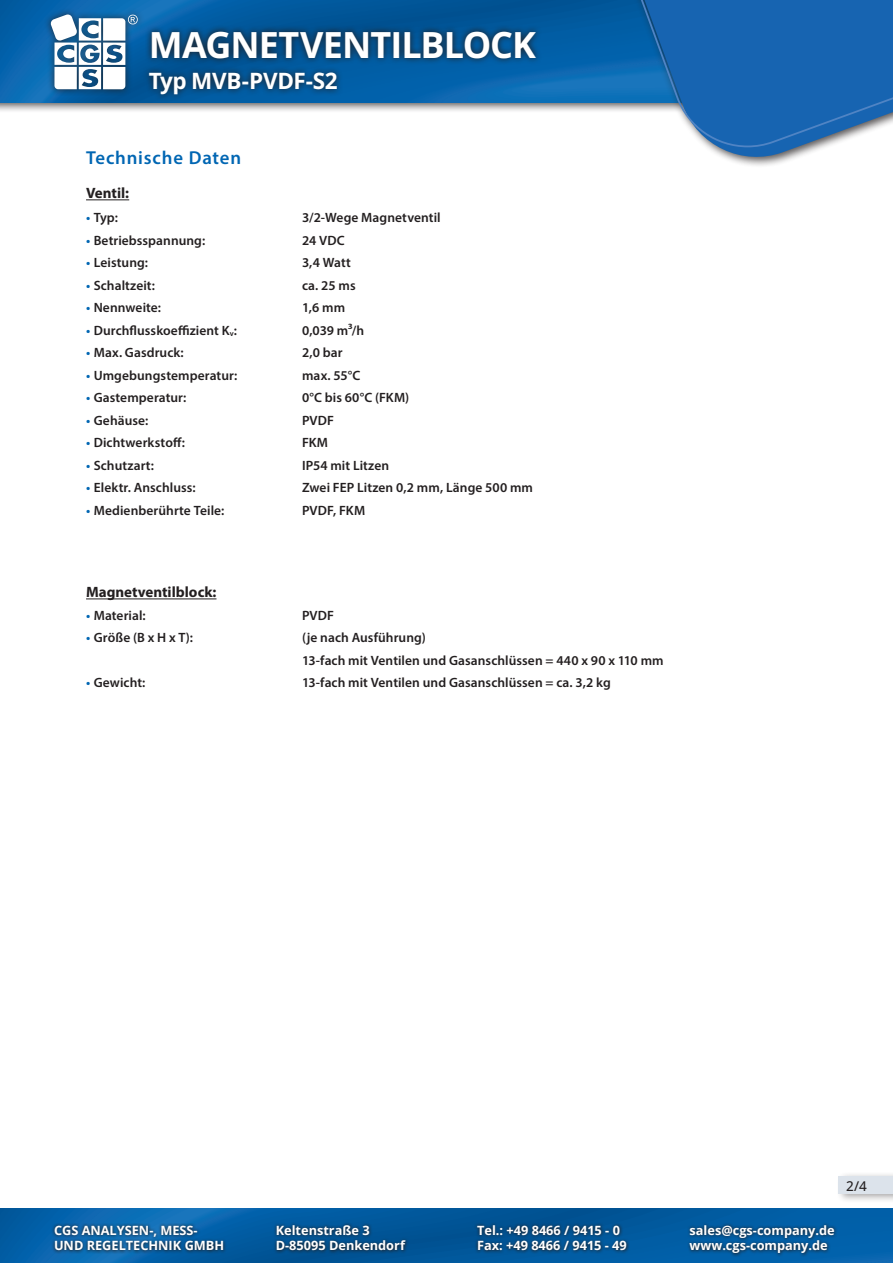
<style>
.page{position:relative;width:893px;height:1263px;background:#fff}
.page>*{position:absolute;margin:0;border:0;box-sizing:border-box;transform-origin:0 0}
.t1{font:700 36px "Open Sans";letter-spacing:-.025em;color:#fff}
.t2{font:700 22.5px "Open Sans";letter-spacing:-.015em;color:#fff}
.t3{font:600 18.75px "Myriad Pro";letter-spacing:.04em;color:#0166b3}
.t4{font:700 15px "Myriad Pro";color:#231f20}
.t5{font:600 13.5px/22.5px "Myriad Pro";letter-spacing:.005em;color:#231f20}
.t6{font:500 13.5px "Open Sans";color:#231f20}
.t7{font:700 12.75px/15px "Open Sans";color:#fff}
.s1{color:#0166b3}
</style>
<div class="page">
<img style="left:0;top:1209px;width:893px;height:54px">
<div style="left:0;top:0;width:893px;height:113px;background:#231f20;opacity:.75"></div>
<img style="left:0;top:0;width:592px;height:102px">
<div style="left:592px;top:0;width:301px;height:168px;background:#231f20;opacity:.75"></div>
<svg style="left:598px;top:147px;width:295px;height:16px"></svg>
<svg style="left:595px;top:0;width:298px;height:147px;background:#3277b8"></svg>
<div style="left:44px;top:8px;width:100px;height:88px;background:#231f20;opacity:.75"></div>
<svg style="left:50px;top:14px;width:88px;height:75px"></svg>
<svg style="left:474px;top:1222px;width:156px;height:31px;background:#08487b"></svg>
<svg style="left:686px;top:1222px;width:151px;height:35px;background:#085088"></svg>
<svg style="left:51px;top:1223px;width:176px;height:30px;background:#115489"></svg>
<svg style="left:273px;top:1222px;width:136px;height:31px;background:#08477a"></svg>
<svg style="left:142px;top:24px;width:400px;height:78px;background:#084f87"></svg>
<div style="left:836px;top:1171px;width:57px;height:32px;background:#231f20;opacity:.39"></div>
<div style="left:839px;top:1176px;width:54px;height:18px;background:#dce3eb"></div>
<hr style="left:86px;top:199px;width:43px;height:1px;background:#231f20">
<hr style="left:86px;top:598px;width:130px;height:1px;background:#231f20">
<h1 class="t1" style="left:149px;top:20px;width:389px">MAGNETVENTILBLOCK</h1>
<h2 class="t2" style="left:149px;top:66px;width:190px">Typ MVB-PVDF-S2</h2>
<h3 class="t3" style="left:86px;top:145px;width:157px">Technische Daten</h3>
<p class="t4" style="left:86px;top:184px;width:45px">Ventil:</p>
<p class="t5" style="left:86px;top:206px;width:33px"><span class="s1">•</span> Typ:</p>
<p class="t5" style="left:302px;top:206px;width:140px">3/2-Wege Magnetventil</p>
<p class="t5" style="left:86px;top:229px;width:121px"><span class="s1">•</span> Betriebsspannung:</p>
<p class="t5" style="left:302px;top:229px;width:44px">24 VDC</p>
<p class="t5" style="left:86px;top:251px;width:64px"><span class="s1">•</span> Leistung:</p>
<p class="t5" style="left:302px;top:251px;width:50px">3,4 Watt</p>
<p class="t5" style="left:86px;top:274px;width:70px"><span class="s1">•</span> Schaltzeit:</p>
<p class="t5" style="left:302px;top:274px;width:55px">ca. 25 ms</p>
<p class="t5" style="left:86px;top:296px;width:76px"><span class="s1">•</span> Nennweite:</p>
<p class="t5" style="left:302px;top:296px;width:45px">1,6 mm</p>
<p class="t5" style="left:86px;top:319px;width:152px"><span class="s1">•</span> Durchflusskoeffizient K<sub>v</sub>:</p>
<p class="t5" style="left:302px;top:319px;width:64px">0,039 m³/h</p>
<p class="t5" style="left:86px;top:341px;width:99px"><span class="s1">•</span> Max. Gasdruck:</p>
<p class="t5" style="left:302px;top:341px;width:42px">2,0 bar</p>
<p class="t5" style="left:86px;top:364px;width:153px"><span class="s1">•</span> Umgebungstemperatur:</p>
<p class="t5" style="left:302px;top:364px;width:60px">max. 55°C</p>
<p class="t5" style="left:86px;top:386px;width:102px"><span class="s1">•</span> Gastemperatur:</p>
<p class="t5" style="left:302px;top:386px;width:109px">0°C bis 60°C (FKM)</p>
<p class="t5" style="left:86px;top:409px;width:64px"><span class="s1">•</span> Gehäuse:</p>
<p class="t5" style="left:302px;top:409px;width:34px">PVDF</p>
<p class="t5" style="left:86px;top:431px;width:100px"><span class="s1">•</span> Dichtwerkstoff:</p>
<p class="t5" style="left:302px;top:431px;width:28px">FKM</p>
<p class="t5" style="left:86px;top:454px;width:69px"><span class="s1">•</span> Schutzart:</p>
<p class="t5" style="left:302px;top:454px;width:89px">IP54 mit Litzen</p>
<p class="t5" style="left:86px;top:476px;width:111px"><span class="s1">•</span> Elektr. Anschluss:</p>
<p class="t5" style="left:302px;top:476px;width:232px">Zwei FEP Litzen 0,2 mm, Länge 500 mm</p>
<p class="t5" style="left:86px;top:499px;width:140px"><span class="s1">•</span> Medienberührte Teile:</p>
<p class="t5" style="left:302px;top:499px;width:65px">PVDF, FKM</p>
<p class="t4" style="left:86px;top:583px;width:132px">Magnetventilblock:</p>
<p class="t5" style="left:86px;top:604px;width:61px"><span class="s1">•</span> Material:</p>
<p class="t5" style="left:302px;top:604px;width:34px">PVDF</p>
<p class="t5" style="left:86px;top:626px;width:108px"><span class="s1">•</span> Größe (B x H x T):</p>
<p class="t5" style="left:302px;top:626px;width:363px">(je nach Ausführung)<br>13-fach mit Ventilen und Gasanschlüssen = 440 x 90 x 110 mm</p>
<p class="t5" style="left:86px;top:671px;width:61px"><span class="s1">•</span> Gewicht:</p>
<p class="t5" style="left:302px;top:671px;width:310px">13-fach mit Ventilen und Gasanschlüssen = ca. 3,2 kg</p>
<p class="t7" style="left:54px;top:1223px;width:172px">CGS ANALYSEN-, MESS-<br>UND REGELTECHNIK GMBH</p>
<p class="t7" style="left:276px;top:1223px;width:131px">Keltenstraße 3<br>D-85095 Denkendorf</p>
<p class="t6" style="left:846px;top:1176px;width:22px">2/4</p>
<p class="t7" style="left:477px;top:1223px;width:151px">Tel.: +49 8466 / 9415 - 0<br>Fax: +49 8466 / 9415 - 49</p>
<p class="t7" style="left:690px;top:1223px;width:147px">sales@cgs-company.de www.cgs-company.de</p>
</div>
